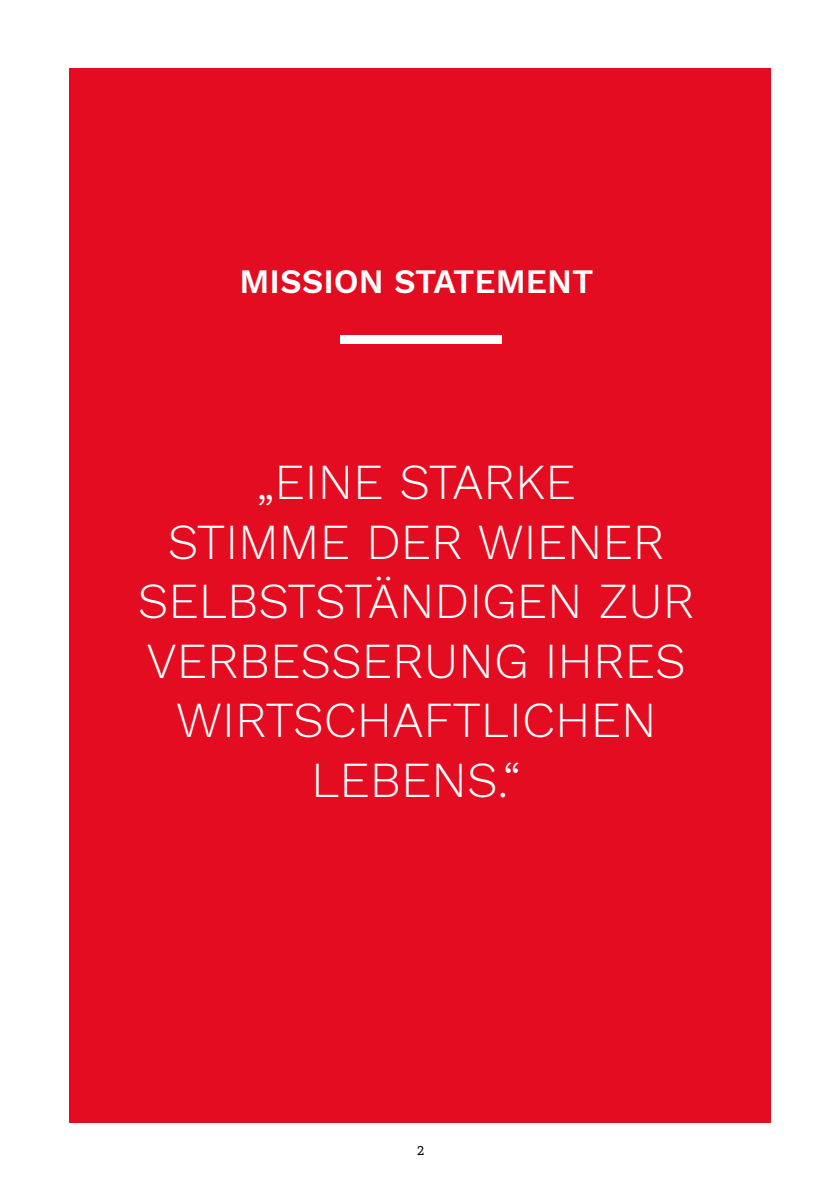
<style>
.page{position:relative;width:840px;height:1191px;background:#fff}
.page>*{position:absolute;margin:0;border:0;box-sizing:border-box;transform-origin:0 0}
.t1{font:300 49.6px/59.4px "Work Sans";color:#fff;text-align:center}
.t2{font:600 33.6px "Work Sans";color:#fff}
.t3{font:16px "Slabo 27 px";color:#000}
</style>
<div class="page">
<div style="left:69px;top:68px;width:701px;height:1055px;background:#e40c20"></div>
<div style="left:340px;top:336px;width:161px;height:8px;background:#fff"></div>
<p class="t2" style="left:239px;top:261px;width:355px">MISSION STATEMENT</p>
<p class="t1" style="left:138px;top:455px;width:558px">„EINE STARKE<br>STIMME DER WIENER<br>SELBSTSTÄNDIGEN ZUR<br>VERBESSERUNG IHRES<br>WIRTSCHAFTLICHEN<br>LEBENS.“</p>
<p class="t3" style="left:417px;top:1140px;width:9px">2</p>
</div>
